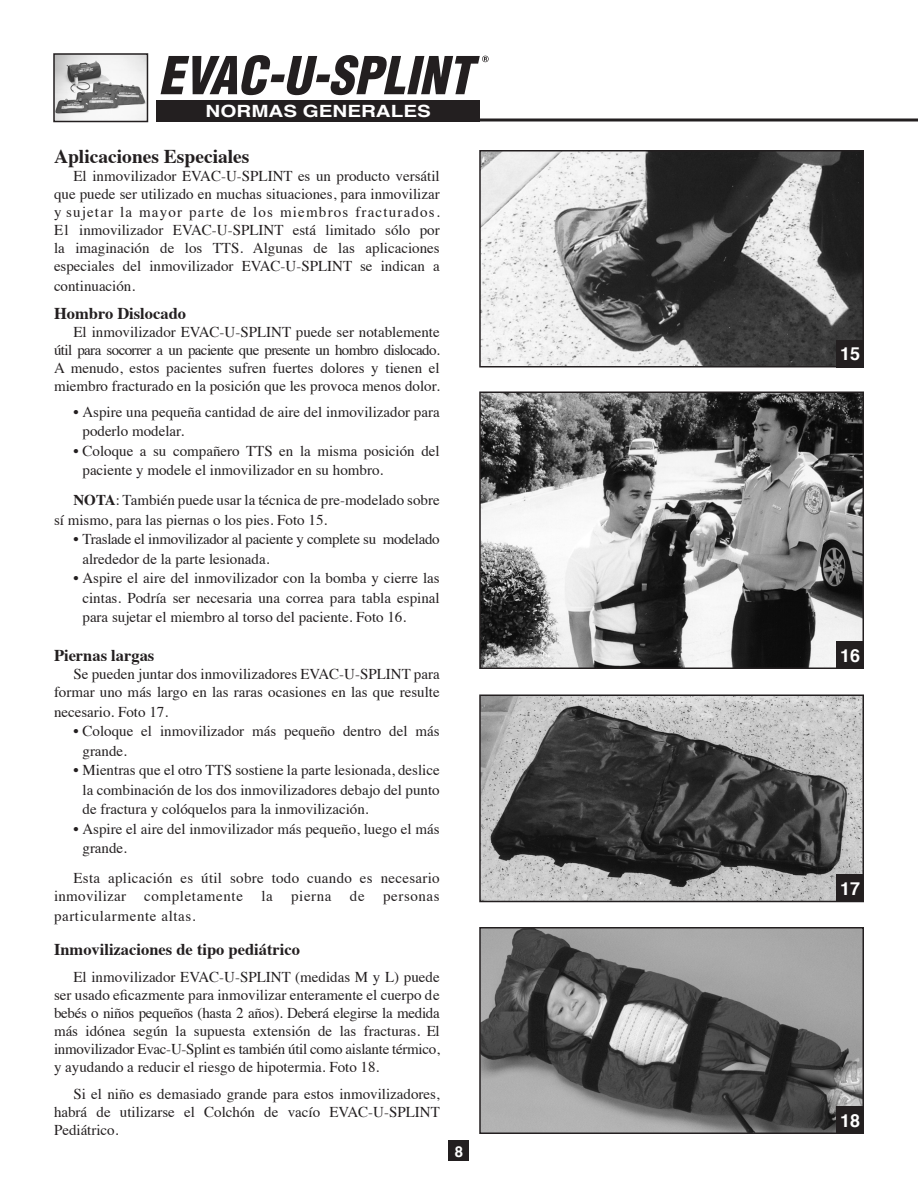
<style>
.page{position:relative;width:918px;height:1188px;background:#fff}
.page>*{position:absolute;margin:0;border:0;box-sizing:border-box;transform-origin:0 0}
.t1{font:700 19.5px "Times";color:#231f20}
.t2{font:700 18px "Helvetica";color:#fff}
.t3{font:700 16.95px "Helvetica";color:#fff;scale:1.22 1}
.t4{font:700 16.5px "Times";color:#231f20}
.t5{font:15px/18px "Times";color:#231f20;text-align:justify}
.t6{font:15px/18px "Times";letter-spacing:.02em;color:#231f20;text-align:right}
.t7{font:15px "Times";letter-spacing:-.02em;color:#231f20}
.t8{font:15px "Times";letter-spacing:.04em;color:#231f20}
.t9{font:700 15px "Helvetica";color:#fff}
.s1{font-weight:700}
</style>
<div class="page">
<img style="left:56px;top:56px;width:89px;height:63px">
<div style="left:53px;top:53px;width:95px;height:69px;border:2px solid #231f20"></div>
<div style="left:157px;top:100px;width:323px;height:22px;background:#231f20"></div>
<svg style="left:161px;top:55px;width:328px;height:40px"></svg>
<svg style="left:156px;top:118px;width:762px;height:4px;fill:#231f20"></svg>
<div style="left:449px;top:1141px;width:20px;height:20px;background:#231f20"></div>
<img style="left:482px;top:153px;width:379px;height:212px">
<div style="left:479px;top:150px;width:385px;height:218px;border:2px solid #231f20"></div>
<div style="left:836px;top:340px;width:28px;height:27px;background:#231f20"></div>
<img style="left:482px;top:395px;width:379px;height:271px">
<div style="left:479px;top:392px;width:385px;height:277px;border:2px solid #231f20"></div>
<div style="left:836px;top:641px;width:28px;height:28px;background:#231f20"></div>
<img style="left:482px;top:697px;width:379px;height:202px">
<div style="left:479px;top:694px;width:385px;height:208px;border:2px solid #231f20"></div>
<div style="left:836px;top:874px;width:28px;height:28px;background:#231f20"></div>
<img style="left:482px;top:930px;width:379px;height:201px">
<div style="left:479px;top:927px;width:385px;height:207px;border:2px solid #231f20"></div>
<div style="left:836px;top:1106px;width:28px;height:28px;background:#231f20"></div>
<p class="t3" style="left:206px;top:97px;width:186px">NORMAS GENERALES</p>
<p class="t1" style="left:54px;top:138px;width:197px">Aplicaciones Especiales</p>
<p class="t5" style="left:54px;top:166px;width:387px;text-indent:20px">El inmovilizador EVAC-U-SPLINT es un producto versátil que puede ser utilizado en muchas situaciones, para inmovilizar y sujetar la mayor parte de los miembros fracturados.<br>El inmovilizador EVAC-U-SPLINT está limitado sólo por la imaginación de los TTS. Algunas de las aplicaciones especiales del inmovilizador EVAC-U-SPLINT se indican a</p>
<p class="t5" style="left:54px;top:275px;width:83px">continuación.</p>
<p class="t4" style="left:54px;top:298px;width:134px">Hombro Dislocado</p>
<p class="t5" style="left:54px;top:322px;width:387px;text-indent:20px">El inmovilizador EVAC-U-SPLINT puede ser notablemente útil para socorrer a un paciente que presente un hombro dislocado.<br>A menudo, estos pacientes sufren fuertes dolores y tienen el miembro fracturado en la posición que les provoca menos dolor.</p>
<p class="t5" style="left:82px;top:401px;width:359px;line-height:19.5px;text-indent:-9px">• Aspire una pequeña cantidad de aire del inmovilizador para poderlo modelar.</p>
<p class="t5" style="left:82px;top:440px;width:359px;line-height:19.5px;text-indent:-9px">• Coloque a su compañero TTS en la misma posición del paciente y modele el inmovilizador en su hombro.</p>
<p class="t5" style="left:54px;top:489px;width:387px;line-height:19.5px;text-indent:20px"><span class="s1">NOTA</span>: También puede usar la técnica de pre-modelado sobre sí mismo, para las piernas o los pies. Foto 15.</p>
<p class="t7" style="left:74px;top:525px;width:368px">• Traslade el inmovilizador al paciente y complete su modelado</p>
<p class="t5" style="left:82px;top:548px;width:189px">alrededor de la parte lesionada.</p>
<p class="t5" style="left:82px;top:567px;width:359px;line-height:19.5px;text-indent:-9px">• Aspire el aire del inmovilizador con la bomba y cierre las cintas. Podría ser necesaria una correa para tabla espinal para sujetar el miembro al torso del paciente. Foto 16.</p>
<p class="t4" style="left:54px;top:640px;width:102px">Piernas largas</p>
<p class="t5" style="left:54px;top:664px;width:387px;text-align:right">Se pueden juntar dos inmovilizadores EVAC-U-SPLINT para formar uno más largo en las raras ocasiones en las que resulte</p>
<p class="t5" style="left:54px;top:701px;width:116px">necesario. Foto 17.</p>
<p class="t5" style="left:82px;top:720px;width:359px;line-height:19.5px;text-indent:-9px">• Coloque el inmovilizador más pequeño dentro del más grande.</p>
<p class="t5" style="left:82px;top:759px;width:359px;line-height:19.5px;text-indent:-9px">• Mientras que el otro TTS sostiene la parte lesionada, deslice la combinación de los dos inmovilizadores debajo del punto de fractura y colóquelos para la inmovilización.</p>
<p class="t5" style="left:82px;top:818px;width:359px;line-height:19.5px;text-indent:-9px">• Aspire el aire del inmovilizador más pequeño, luego el más grande.</p>
<p class="t6" style="left:54px;top:868px;width:387px">Esta aplicación es útil sobre todo cuando es necesario inmovilizar completamente la pierna de personas</p>
<p class="t8" style="left:54px;top:902px;width:143px">particularmente altas.</p>
<p class="t4" style="left:54px;top:934px;width:248px">Inmovilizaciones de tipo pediátrico</p>
<p class="t5" style="left:54px;top:967px;width:387px;text-indent:20px">El inmovilizador EVAC-U-SPLINT (medidas M y L) puede ser usado eficazmente para inmovilizar enteramente el cuerpo de bebés o niños pequeños (hasta 2 años). Deberá elegirse la medida más idónea según la supuesta extensión de las fracturas. El inmovilizador Evac-U-Splint es también útil como aislante térmico, y ayudando a reducir el riesgo de hipotermia. Foto 18.</p>
<p class="t5" style="left:54px;top:1084px;width:387px;text-indent:20px">Si el niño es demasiado grande para estos inmovilizadores, habrá de utilizarse el Colchón de vacío EVAC-U-SPLINT Pediátrico.</p>
<p class="t9" style="left:455px;top:1139px;width:10px">8</p>
<p class="t2" style="left:840px;top:339px;width:22px">15</p>
<p class="t2" style="left:840px;top:641px;width:22px">16</p>
<p class="t2" style="left:840px;top:874px;width:22px">17</p>
<p class="t2" style="left:840px;top:1106px;width:22px">18</p>
</div>
